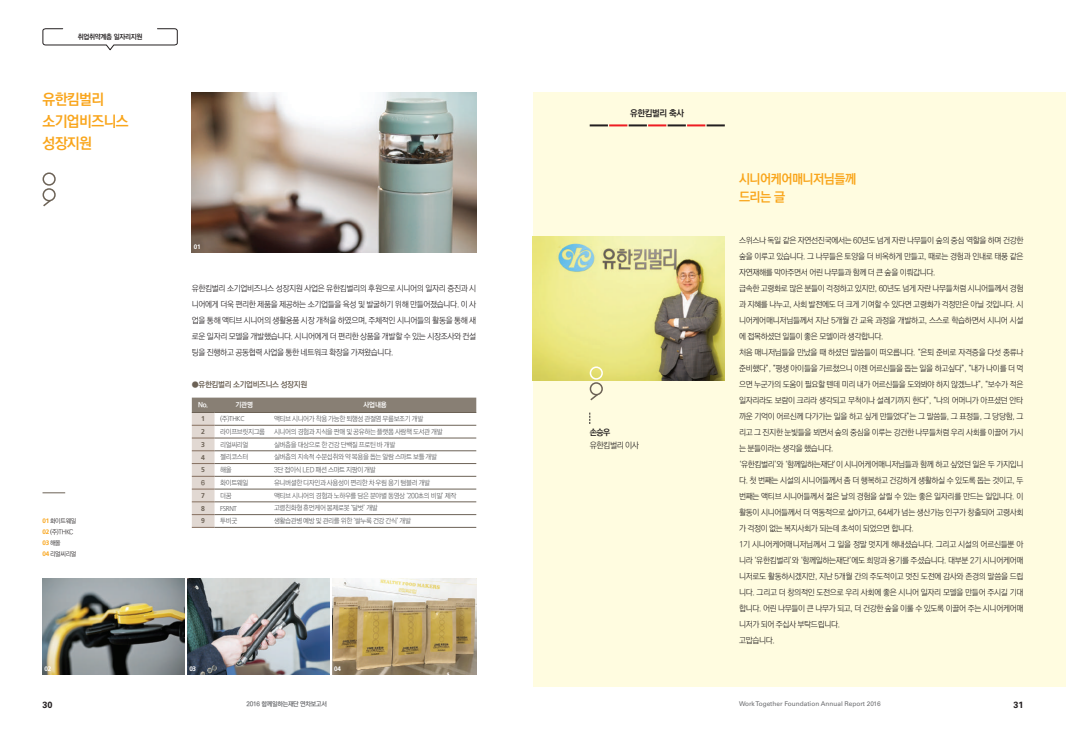
<style>
.page{position:relative;width:1066px;height:729px;background:#fff}
.page>*{position:absolute;margin:0;border:0;box-sizing:border-box;transform-origin:0 0}
.t1{font:700 15px/22px "Ko Pub Dotum";letter-spacing:-.04em;color:#f9a51b}
.t2{font:700 13px/18px "Ko Pub Dotum";letter-spacing:-.04em;color:#f9a51b}
.t3{font:700 9px "Ko Pub Dotum";letter-spacing:-.04em;color:#231f20}
.t4{font:700 9px "Univers LT Std";color:#231f20}
.t5{font:300 8.5px "Ko Pub Dotum";letter-spacing:-.05em;color:#231f20}
.t6{font:700 8.5px "Ko Pub Dotum";color:#231f20}
.t7{font:300 8.3px/16px "Ko Pub Dotum";letter-spacing:-.04em;color:#231f20;text-align:justify}
.t8{font:700 8px "Ko Pub Dotum";letter-spacing:-.04em;color:#6c6256}
.t9{font:300 7px "Ko Pub Dotum";letter-spacing:-.05em;color:#57585a}
.t10{font:300 7px "Frutiger";letter-spacing:-.05em;color:#57585a}
.t11{font:700 7px "Ko Pub Dotum";letter-spacing:-.04em;color:#231f20}
.t12{font:700 7px "Ko Pub Dotum";letter-spacing:-.04em;color:#fff}
.t13{font:700 7px "Frutiger";color:#6c6256}
.t14{font:700 7px "Ko Pub Dotum";color:#6c6256}
.t15{font:6.5px "Univers LT Std";color:#6c6d70}
.t16{font:300 6.5px/11px "Ko Pub Dotum";letter-spacing:-.05em;color:#231f20}
.t17{font:700 6.5px "Ko Pub Dotum";letter-spacing:-.04em;color:#6c6d70}
.t18{font:700 6.5px "Frutiger";letter-spacing:-.05em;color:#fff}
.t19{font:700 6.5px "Frutiger";color:#f9a51b}
.s1{font-family:"Frutiger";font-weight:700;color:#f9a51b}
.s2{font-family:"Ko Pub Dotum";font-weight:300;color:#231f20}
.s3{font-family:"Ko Pub Dotum"}
</style>
<div class="page">
<div style="left:533px;top:92px;width:533px;height:594px;background:#fffce0"></div>
<svg style="left:42px;top:28px;width:136px;height:23px"></svg>
<div style="left:43px;top:188px;width:13px;height:13px;border:2px solid #6c6256;border-radius:50%"></div>
<svg style="left:43px;top:198px;width:9px;height:9px"></svg>
<div style="left:43px;top:172px;width:13px;height:14px;border:2px solid #6c6256;border-radius:50%"></div>
<img style="left:533px;top:236px;width:192px;height:144px">
<svg style="left:590px;top:124px;width:135px;height:2px"></svg>
<div style="left:590px;top:382px;width:13px;height:13px;border:2px solid #6c6256;border-radius:50%"></div>
<svg style="left:590px;top:392px;width:9px;height:9px"></svg>
<div style="left:590px;top:366px;width:13px;height:13px;border:2px solid #fff;border-radius:50%"></div>
<img style="left:192px;top:92px;width:284px;height:160px">
<svg style="left:192px;top:397px;width:284px;height:131px"></svg>
<svg style="left:43px;top:492px;width:22px;height:1px"></svg>
<img style="left:332px;top:578px;width:144px;height:96px">
<img style="left:43px;top:578px;width:141px;height:96px">
<img style="left:187px;top:578px;width:142px;height:96px">
<p class="t11" style="left:78px;top:33px;width:66px">취업취약계층 일자리지원</p>
<h1 class="t1" style="left:43px;top:89px;width:88px">유한킴벌리 소기업비즈니스 성장지원</h1>
<p class="t16" style="left:43px;top:515px;width:35px"><span class="s1">01</span> 화이트웨일<br><span class="s1">02</span> (주)THKC</p>
<p class="t19" style="left:43px;top:538px;width:20px">03 <span class="s2">해올</span></p>
<p class="t16" style="left:43px;top:548px;width:35px"><span class="s1">04</span> 리얼씨리얼</p>
<p class="t18" style="left:194px;top:242px;width:8px">01</p>
<p class="t7" style="left:192px;top:281px;width:286px">유한킴벌리 소기업비즈니스 성장지원 사업은 유한킴벌리의 후원으로 시니어의 일자리 증진과 시 니어에게 더욱 편리한 제품을 제공하는 소기업들을 육성 및 발굴하기 위해 만들어졌습니다. 이 사 업을 통해 액티브 시니어의 생활용품 시장 개척을 하였으며, 주체적인 시니어들의 활동을 통해 새 로운 일자리 모델을 개발했습니다. 시니어에게 더 편리한 상품을 개발할 수 있는 시장조사와 컨설 팅을 진행하고 공동협력 사업을 통한 네트워크 확장을 가져왔습니다.</p>
<p class="t8" style="left:192px;top:380px;width:117px">●유한킴벌리 소기업비즈니스 성장지원</p>
<p class="t12" style="left:198px;top:401px;width:12px">No.</p>
<p class="t12" style="left:236px;top:401px;width:19px">기관명</p>
<p class="t12" style="left:364px;top:401px;width:25px">사업내용</p>
<p class="t13" style="left:201px;top:414px;width:5px">1</p>
<p class="t10" style="left:220px;top:414px;width:26px"><span class="s3">(주)</span>THKC</p>
<p class="t9" style="left:274px;top:415px;width:151px">액티브 시니어가 착용 가능한 퇴행성 관절염 무릎보조기 개발</p>
<p class="t13" style="left:201px;top:427px;width:5px">2</p>
<p class="t9" style="left:220px;top:428px;width:46px">라이프브릿지그룹</p>
<p class="t9" style="left:274px;top:428px;width:170px">시니어의 경험과 지식을 판매 및 공유하는 플랫폼 사람책 도서관 개발</p>
<p class="t13" style="left:201px;top:440px;width:5px">3</p>
<p class="t9" style="left:220px;top:441px;width:30px">리얼씨리얼</p>
<p class="t9" style="left:274px;top:441px;width:123px">실버층을 대상으로 한 건강 단백질 프로틴 바 개발</p>
<p class="t13" style="left:201px;top:453px;width:5px">4</p>
<p class="t9" style="left:220px;top:453px;width:30px">젤리코스터</p>
<p class="t9" style="left:274px;top:453px;width:165px">실버층의 지속적 수분섭취와 약 복용을 돕는 알람 스마트 보틀 개발</p>
<p class="t13" style="left:201px;top:466px;width:5px">5</p>
<p class="t9" style="left:220px;top:466px;width:13px">해올</p>
<p class="t9" style="left:274px;top:466px;width:103px">3단 접이식 LED 패션 스마트 지팡이 개발</p>
<p class="t14" style="left:201px;top:479px;width:5px">6</p>
<p class="t9" style="left:220px;top:479px;width:30px">화이트웨일</p>
<p class="t9" style="left:274px;top:479px;width:158px">유니버셜한 디자인과 사용성이 편리한 차 우림 용기 텀블러 개발</p>
<p class="t13" style="left:201px;top:491px;width:5px">7</p>
<p class="t9" style="left:220px;top:492px;width:13px">더꿈</p>
<p class="t9" style="left:274px;top:492px;width:184px">액티브 시니어의 경험과 노하우를 담은 분야별 동영상 ‘200초의 비밀’ 제작</p>
<p class="t13" style="left:201px;top:504px;width:5px">8</p>
<p class="t10" style="left:220px;top:504px;width:18px">FSRNT</p>
<p class="t9" style="left:274px;top:504px;width:105px">고령친화형 휴먼케어 봉제로봇 ‘달벗’ 개발</p>
<p class="t13" style="left:201px;top:516px;width:5px">9</p>
<p class="t9" style="left:220px;top:517px;width:19px">투비굿</p>
<p class="t9" style="left:274px;top:517px;width:139px">생활습관병 예방 및 관리를 위한 ‘쌀누룩 건강 간식’ 개발</p>
<p class="t18" style="left:45px;top:664px;width:8px">02</p>
<p class="t18" style="left:189px;top:664px;width:8px">03</p>
<p class="t18" style="left:334px;top:664px;width:8px">04</p>
<p class="t3" style="left:630px;top:108px;width:55px">유한킴벌리 축사</p>
<p class="t6" style="left:590px;top:428px;width:22px">손승우</p>
<p class="t5" style="left:590px;top:441px;width:51px">유한킴벌리 이사</p>
<h2 class="t2" style="left:739px;top:170px;width:119px">시니어케어매니저님들께 드리는 글</h2>
<p class="t7" style="left:739px;top:233px;width:286px;text-align:left">스위스나 독일 같은 자연선진국에서는 60년도 넘게 자란 나무들이 숲의 중심 역할을 하며 건강한 숲을 이루고 있습니다. 그 나무들은 토양을 더 비옥하게 만들고, 때로는 경험과 인내로 태풍 같은 자연재해를 막아주면서 어린 나무들과 함께 더 큰 숲을 이뤄갑니다.<br>급속한 고령화로 많은 분들이 걱정하고 있지만, 60년도 넘게 자란 나무들처럼 시니어들께서 경험 과 지혜를 나누고, 사회 발전에도 더 크게 기여할 수 있다면 고령화가 걱정만은 아닐 것입니다. 시 니어케어매니저님들께서 지난 5개월 간 교육 과정을 개발하고, 스스로 학습하면서 시니어 시설 에 접목하셨던 일들이 좋은 모델이라 생각합니다.<br>처음 매니저님들을 만났을 때 하셨던 말씀들이 떠오릅니다. “은퇴 준비로 자격증을 다섯 종류나 준비했다”, “평생 아이들을 가르쳤으니 이젠 어르신들을 돕는 일을 하고싶다”, “내가 나이를 더 먹 으면 누군가의 도움이 필요할 텐데 미리 내가 어르신들을 도와봐야 하지 않겠느냐”, “보수가 적은 일자리라도 보람이 크리라 생각되고 무척이나 설레기까지 한다”, “나의 어머니가 아프셨던 안타 까운 기억이 어르신께 다가가는 일을 하고 싶게 만들었다”는 그 말씀들, 그 표정들, 그 당당함, 그 리고 그 진지한 눈빛들을 뵈면서 숲의 중심을 이루는 강건한 나무들처럼 우리 사회를 이끌어 가시 는 분들이라는 생각을 했습니다.<br>‘유한킴벌리’와 ‘함께일하는재단’이 시니어케어매니저님들과 함께 하고 싶었던 일은 두 가지입니 다. 첫 번째는 시설의 시니어들께서 좀 더 행복하고 건강하게 생활하실 수 있도록 돕는 것이고, 두 번째는 액티브 시니어들께서 젊은 날의 경험을 살릴 수 있는 좋은 일자리를 만드는 일입니다. 이 활동이 시니어들께서 더 역동적으로 살아가고, 64세가 넘는 생산가능 인구가 창출되어 고령사회 가 걱정이 없는 복지사회가 되는데 초석이 되었으면 합니다.<br>1기 시니어케어매니저님께서 그 일을 정말 멋지게 해내셨습니다. 그리고 시설의 어르신들뿐 아 니라 ‘유한킴벌리’와 ‘함께일하는재단’에도 희망과 용기를 주셨습니다. 대부분 2기 시니어케어매 니저로도 활동하시겠지만, 지난 5개월 간의 주도적이고 멋진 도전에 감사와 존경의 말씀을 드립 니다. 그리고 더 창의적인 도전으로 우리 사회에 좋은 시니어 일자리 모델을 만들어 주시길 기대 합니다. 어린 나무들이 큰 나무가 되고, 더 건강한 숲을 이룰 수 있도록 이끌어 주는 시니어케어매 니저가 되어 주십사 부탁드립니다.<br>고맙습니다.</p>
<p class="t4" style="left:43px;top:699px;width:12px">30</p>
<p class="t17" style="left:247px;top:700px;width:82px">2016 함께일하는재단 연차보고서</p>
<p class="t15" style="left:739px;top:699px;width:143px">Work Together Foundation Annual Report 2016</p>
<p class="t4" style="left:1013px;top:699px;width:12px">31</p>
</div>
